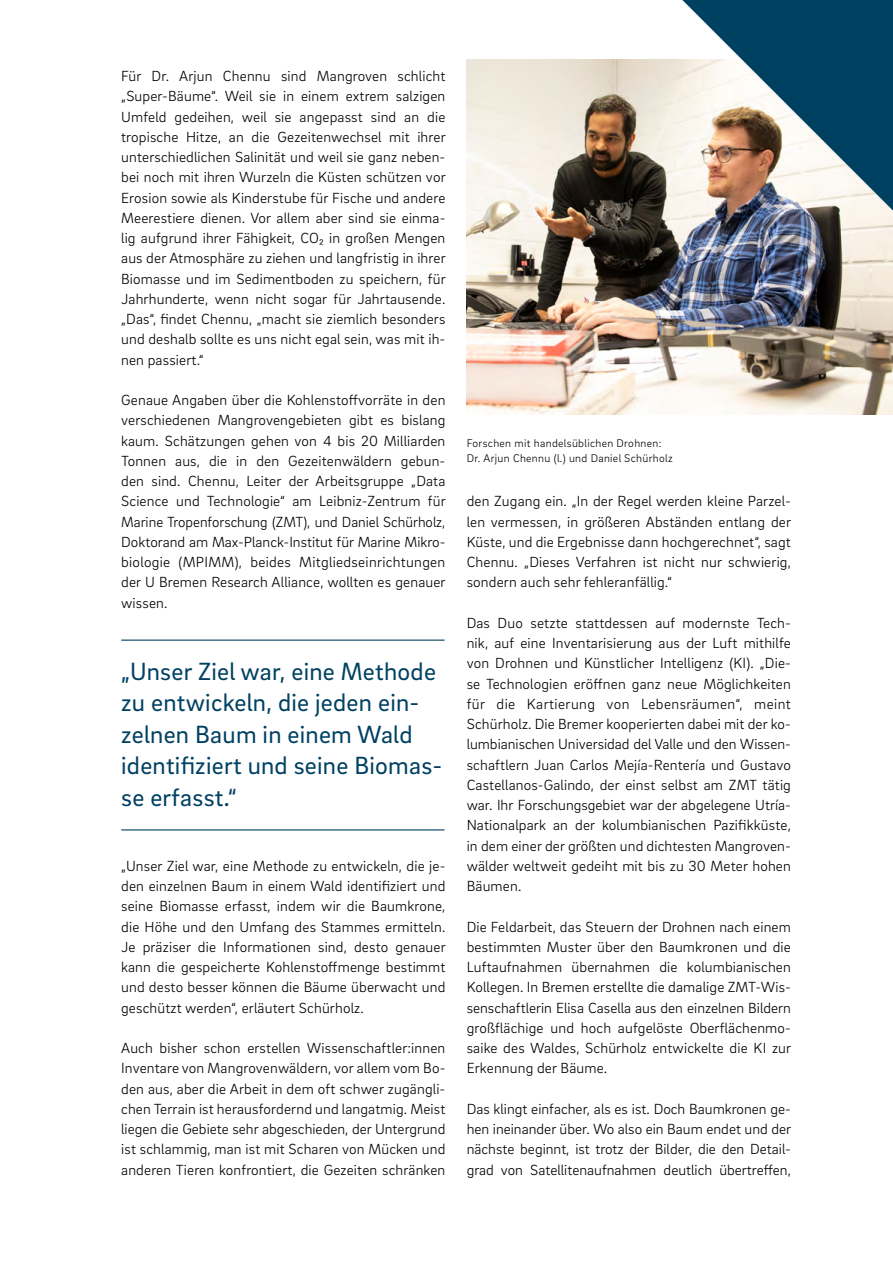
<style>
.page{position:relative;width:893px;height:1263px;background:#fff}
.page>*{position:absolute;margin:0;border:0;box-sizing:border-box;transform-origin:0 0}
.t1{font:25.5px/31.5px "Brix Sans";letter-spacing:.01em;color:#004162}
.t2{font:300 15px/20.2px "Brix Sans";letter-spacing:.01em;color:#000;text-align:justify}
.t3{font:300 11.4px/15.8px "Brix Sans";letter-spacing:.03em;color:#000}
</style>
<div class="page">
<hr style="left:121px;top:829px;width:324px;height:1px;background:#004162">
<hr style="left:121px;top:639px;width:324px;height:2px;background:#004162">
<img style="left:467px;top:60px;width:426px;height:354px">
<svg style="left:682px;top:0;width:211px;height:211px"></svg>
<p class="t2" style="left:121px;top:65px;width:326px">Für Dr. Arjun Chennu sind Mangroven schlicht „Super-Bäume“. Weil sie in einem extrem salzigen Umfeld gedeihen, weil sie angepasst sind an die tropische Hitze, an die Gezeitenwechsel mit ihrer unterschiedlichen Salinität und weil sie ganz neben&shy;bei noch mit ihren Wurzeln die Küsten schützen vor Erosion sowie als Kinderstube für Fische und andere Meerestiere dienen. Vor allem aber sind sie einma&shy;lig aufgrund ihrer Fähigkeit, CO₂ in großen Mengen aus der Atmosphäre zu ziehen und langfristig in ihrer Biomasse und im Sedimentboden zu speichern, für Jahrhunderte, wenn nicht sogar für Jahrtausende. „Das“, findet Chennu, „macht sie ziemlich besonders und deshalb sollte es uns nicht egal sein, was mit ih&shy;nen passiert.“</p>
<p class="t2" style="left:121px;top:389px;width:326px">Genaue Angaben über die Kohlenstoffvorräte in den verschiedenen Mangrovengebieten gibt es bislang kaum. Schätzungen gehen von 4 bis 20 Milliarden Tonnen aus, die in den Gezeitenwäldern gebun&shy;den sind. Chennu, Leiter der Arbeitsgruppe „Data Science und Technologie“ am Leibniz-Zentrum für Marine Tropenforschung (ZMT), und Daniel Schürholz, Doktorand am Max-Planck-Institut für Marine Mikro&shy;biologie (MPIMM), beides Mitgliedseinrichtungen der U Bremen Research Alliance, wollten es genauer wissen.</p>
<h1 class="t1" style="left:121px;top:654px;width:322px">„Unser Ziel war, eine Methode zu entwickeln, die jeden ein&shy;zelnen Baum in einem Wald identifiziert und seine Biomas&shy;se erfasst.“</h1>
<p class="t2" style="left:121px;top:855px;width:326px">„Unser Ziel war, eine Methode zu entwickeln, die je&shy;den einzelnen Baum in einem Wald identifiziert und seine Biomasse erfasst, indem wir die Baumkrone, die Höhe und den Umfang des Stammes ermitteln.<br>Je präziser die Informationen sind, desto genauer kann die gespeicherte Kohlenstoffmenge bestimmt und desto besser können die Bäume überwacht und geschützt werden“, erläutert Schürholz.</p>
<p class="t2" style="left:121px;top:1037px;width:326px">Auch bisher schon erstellen Wissenschaftler:innen Inventare von Mangrovenwäldern, vor allem vom Bo&shy;den aus, aber die Arbeit in dem oft schwer zugängli&shy;chen Terrain ist herausfordernd und langatmig. Meist liegen die Gebiete sehr abgeschieden, der Untergrund ist schlammig, man ist mit Scharen von Mücken und anderen Tieren konfrontiert, die Gezeiten schränken</p>
<p class="t3" style="left:467px;top:435px;width:208px">Forschen mit handelsüblichen Drohnen:<br>Dr. Arjun Chennu (l.) und Daniel Schürholz</p>
<p class="t2" style="left:467px;top:491px;width:326px">den Zugang ein. „In der Regel werden kleine Parzel&shy;len vermessen, in größeren Abständen entlang der Küste, und die Ergebnisse dann hochgerechnet“, sagt Chennu. „Dieses Verfahren ist nicht nur schwierig, sondern auch sehr fehleranfällig.“</p>
<p class="t2" style="left:467px;top:612px;width:326px">Das Duo setzte stattdessen auf modernste Tech&shy;nik, auf eine Inventarisierung aus der Luft mithilfe von Drohnen und Künstlicher Intelligenz (KI). „Die&shy;se Technologien eröffnen ganz neue Möglichkeiten für die Kartierung von Lebensräumen“, meint Schürholz. Die Bremer kooperierten dabei mit der ko&shy;lumbianischen Universidad del Valle und den Wissen&shy;schaftlern Juan Carlos Mejía-Rentería und Gustavo Castellanos-Galindo, der einst selbst am ZMT tätig war. Ihr Forschungsgebiet war der abgelegene Utría-Nationalpark an der kolumbianischen Pazifikküste, in dem einer der größten und dichtesten Mangroven&shy;wälder weltweit gedeiht mit bis zu 30 Meter hohen Bäumen.</p>
<p class="t2" style="left:467px;top:916px;width:326px">Die Feldarbeit, das Steuern der Drohnen nach einem bestimmten Muster über den Baumkronen und die Luftaufnahmen übernahmen die kolumbianischen Kollegen. In Bremen erstellte die damalige ZMT-Wis&shy;senschaftlerin Elisa Casella aus den einzelnen Bildern großflächige und hoch aufgelöste Oberflächenmo&shy;saike des Waldes, Schürholz entwickelte die KI zur Erkennung der Bäume.</p>
<p class="t2" style="left:467px;top:1098px;width:326px">Das klingt einfacher, als es ist. Doch Baumkronen ge&shy;hen ineinander über. Wo also ein Baum endet und der nächste beginnt, ist trotz der Bilder, die den Detail&shy;grad von Satellitenaufnahmen deutlich übertreffen,</p>
</div>
